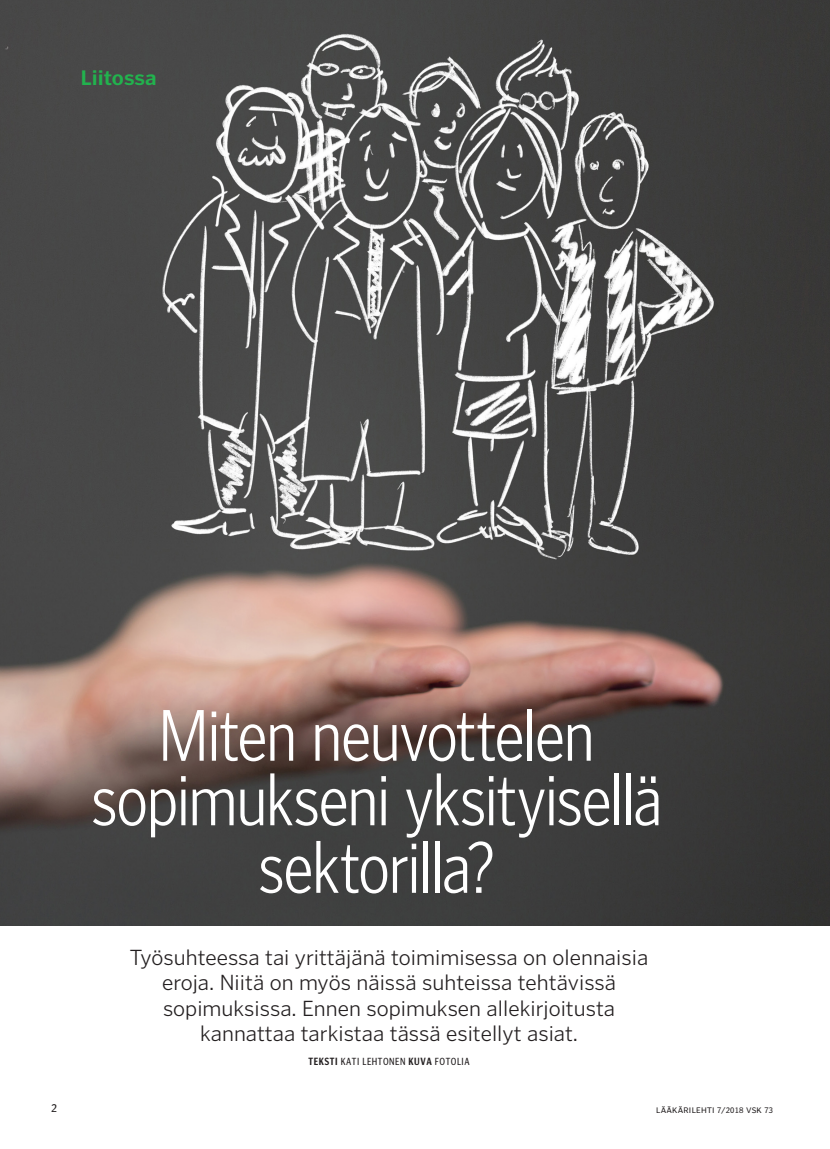
<style>
.page{position:relative;width:830px;height:1149px;background:#fff}
.page>*{position:absolute;margin:0;border:0;box-sizing:border-box;transform-origin:0 0}
.Paaotsikko{font:300 75px/66px "Poynter Gothic Text Cond";letter-spacing:-.015em;color:#fff;text-align:center}
.Ingressi{font:300 22.5px/25.5px "Poynter Gothic Text";color:#231f20;text-align:center}
.Osasto{font:700 21px "Poynter Gothic Text";color:#22b24e}
.Kirjoittajat{font:10.5px "Poynter Gothic Text Cond";letter-spacing:.05em;color:#231f20}
.sivunro_master{font:10.5px "Poynter Agate Zero";color:#231f20}
.vsk_teksti_master{font:7.5px "Poynter Agate Zero";letter-spacing:.03em;color:#231f20}
.s1{font-weight:700}
</style>
<div class="page">
<img style="left:0;top:0;width:829px;height:925px">
<p class="Osasto" style="left:81px;top:65px;width:77px">Liitossa</p>
<p class="Paaotsikko" style="left:91px;top:702px;width:572px">Miten neuvottelen sopimukseni yksityisellä sektorilla?</p>
<p class="Ingressi" style="left:130px;top:944px;width:519px">Työsuhteessa tai yrittäjänä toimimisessa on olennaisia eroja. Niitä on myös näissä suhteissa tehtävissä sopimuksissa. Ennen sopimuksen allekirjoitusta kannattaa tarkistaa tässä esitellyt asiat.</p>
<p class="Kirjoittajat" style="left:308px;top:1055px;width:162px"><span class="s1">TEKSTI</span> KATI LEHTONEN <span class="s1">KUVA</span> FOTOLIA</p>
<p class="sivunro_master" style="left:51px;top:1101px;width:7px">2</p>
<p class="vsk_teksti_master" style="left:655px;top:1105px;width:118px">LÄÄKÄRILEHTI 7/2018 VSK 73</p>
</div>
